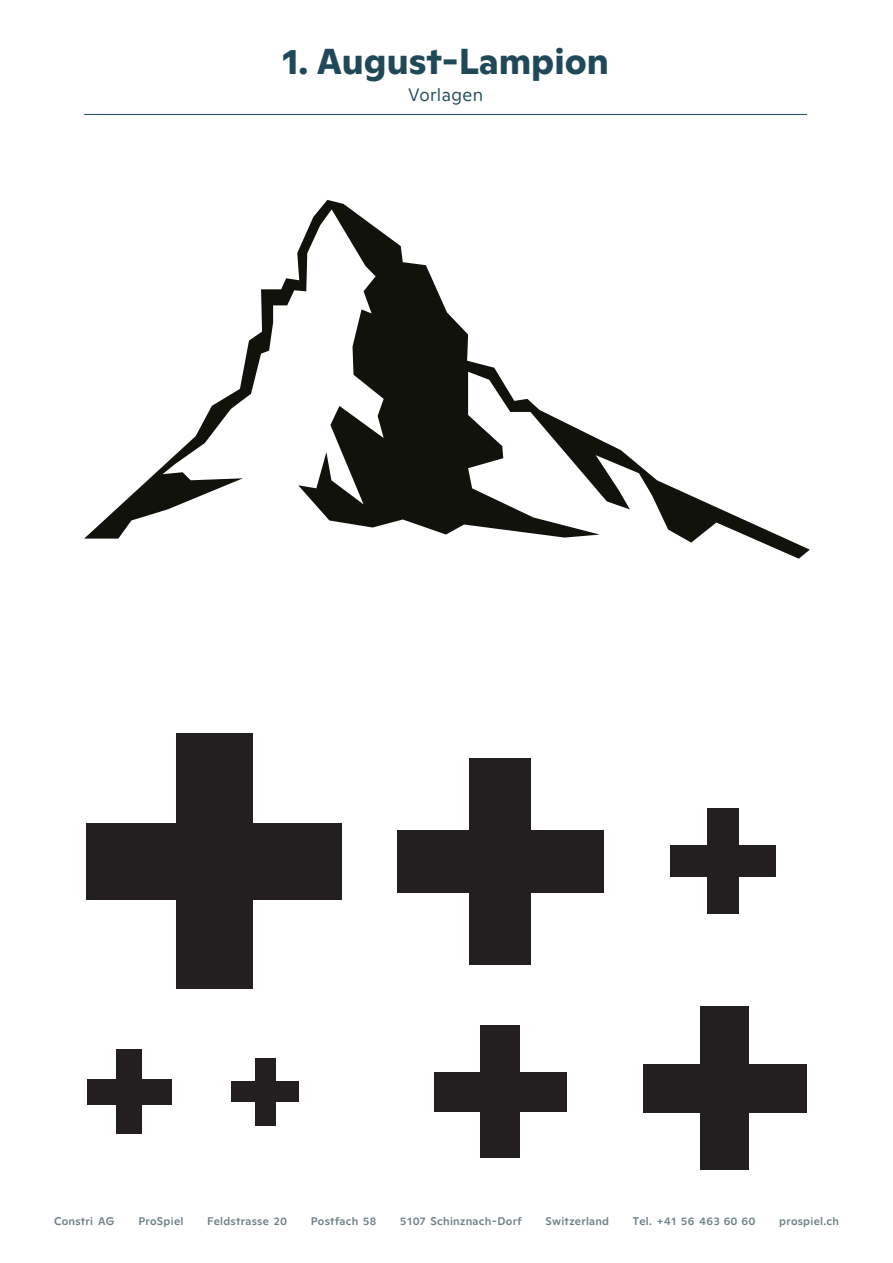
<style>
.page{position:relative;width:893px;height:1263px;background:#fff}
.page>*{position:absolute;margin:0;border:0;box-sizing:border-box;transform-origin:0 0}
.HT_rot_25_25{font:700 36px "Ginto Normal";color:#1f4959}
.Text_u_Titel_11_5{font:300 18px "Ginto Normal";letter-spacing:.02em;color:#1f4959}
.t1{font:500 11.1px "Ginto Normal";letter-spacing:.02em;color:#2f4953}
</style>
<div class="page">
<hr style="left:84px;top:114px;width:723px;height:1px;background:#1f4959">
<svg style="left:84px;top:200px;width:726px;height:359px"></svg>
<div style="left:87px;top:823px;width:255px;height:76px;background:#231f20"></div>
<div style="left:176px;top:733px;width:77px;height:256px;background:#231f20"></div>
<div style="left:397px;top:830px;width:206px;height:62px;background:#231f20"></div>
<div style="left:469px;top:758px;width:62px;height:206px;background:#231f20"></div>
<div style="left:434px;top:1072px;width:132px;height:39px;background:#231f20"></div>
<div style="left:480px;top:1025px;width:40px;height:133px;background:#231f20"></div>
<div style="left:670px;top:845px;width:106px;height:32px;background:#231f20"></div>
<div style="left:707px;top:808px;width:32px;height:106px;background:#231f20"></div>
<div style="left:87px;top:1079px;width:84px;height:25px;background:#231f20"></div>
<div style="left:116px;top:1049px;width:26px;height:85px;background:#231f20"></div>
<div style="left:232px;top:1081px;width:67px;height:21px;background:#231f20"></div>
<div style="left:255px;top:1058px;width:21px;height:67px;background:#231f20"></div>
<div style="left:643px;top:1064px;width:163px;height:48px;background:#231f20"></div>
<div style="left:700px;top:1006px;width:49px;height:164px;background:#231f20"></div>
<p class="HT_rot_25_25" style="left:282px;top:34px;width:328px">1. August-Lampion</p>
<p class="Text_u_Titel_11_5" style="left:408px;top:82px;width:76px">Vorlagen</p>
<p class="t1" style="left:54px;top:1213px;width:62px">Constri AG</p>
<p class="t1" style="left:138px;top:1213px;width:47px">ProSpiel</p>
<p class="t1" style="left:207px;top:1213px;width:81px">Feldstrasse 20</p>
<p class="t1" style="left:311px;top:1213px;width:67px">Postfach 58</p>
<p class="t1" style="left:400px;top:1213px;width:123px">5107 Schinznach-Dorf</p>
<p class="t1" style="left:545px;top:1213px;width:65px">Switzerland</p>
<p class="t1" style="left:633px;top:1213px;width:124px">Tel. +41 56 463 60 60</p>
<p class="t1" style="left:779px;top:1213px;width:61px">prospiel.ch</p>
</div>
